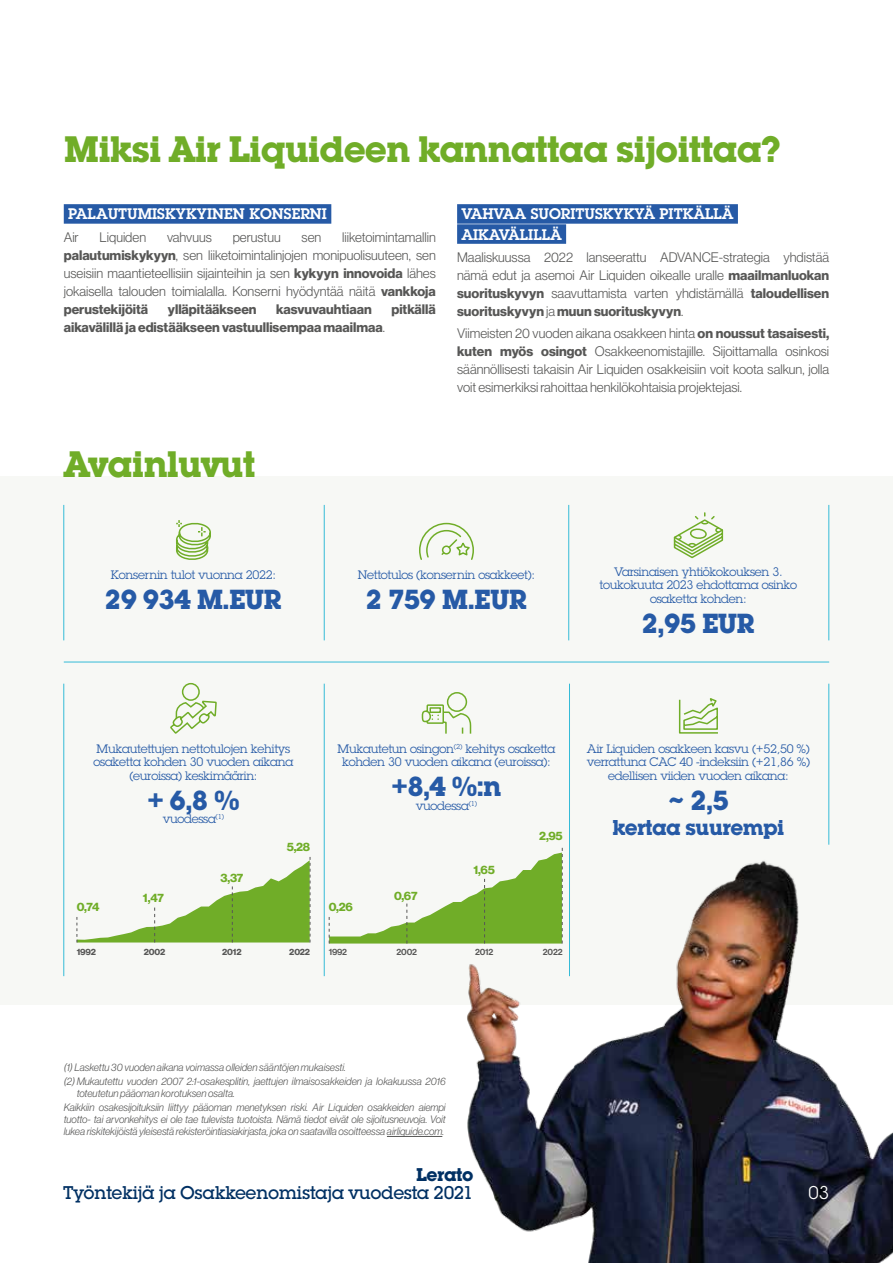
<style>
.page{position:relative;width:893px;height:1263px;background:#fff}
.page>*{position:absolute;margin:0;border:0;box-sizing:border-box;transform-origin:0 0}
.t1{font:700 36px "Lubalin Graph Std";letter-spacing:-.025em;color:#70ad28}
.t2{font:700 27px "Lubalin Graph Std";letter-spacing:-.025em;color:#265aa6}
.t3{font:700 21px "Lubalin Graph Std";letter-spacing:-.025em;color:#265aa6}
.t4{font:500 18px "Lubalin Graph Std";letter-spacing:-.025em;color:#003063}
.t5{font:700 18px "Lubalin Graph Std";letter-spacing:-.025em;color:#003063}
.t6{font:18px "Lubalin Graph Std";color:#fff}
.t7{font:600 15px/20.1px "Lubalin Graph Std";color:#fff}
.t8{font:13.5px/18px "N Haas Grotesk DS Std 45 Lt";color:#575756;text-align:justify}
.t9{font:13.5px "N Haas Grotesk DS Std 75 Bd";color:#575756}
.t10{font:12px/13.5px "Lubalin Graph Std";letter-spacing:-.025em;color:#265aa6;text-align:center}
.t11{font:11.85px "N Haas Grotesk DS Std 75 Bd";letter-spacing:-.02em;color:#70ad28}
.t12{font:10.5px/14.1px "N Haas Grotesk DS Std 46 Lt It";letter-spacing:-.005em;color:#575756}
.t13{font:8.85px "N Haas Grotesk DS Std 75 Bd";letter-spacing:-.02em;color:#575756}
.t14{font:8.85px "N Haas Grotesk DS Std 65 Md";letter-spacing:-.02em;color:#575756}
.s1{font-family:"N Haas Grotesk DS Std 75 Bd"}
.s2{font-family:"N Haas Grotesk DS Std 45 Lt"}
</style>
<div class="page">
<div style="left:0;top:476px;width:893px;height:529px;background:#f7f8f5"></div>
<svg style="left:77px;top:857px;width:234px;height:85px"></svg>
<svg style="left:329px;top:917px;width:71px;height:26px"></svg>
<hr style="left:324px;top:505px;width:1px;height:135px;background:#35bbd7">
<hr style="left:63px;top:505px;width:1px;height:135px;background:#35bbd7">
<hr style="left:324px;top:684px;width:1px;height:292px;background:#35bbd7">
<hr style="left:63px;top:684px;width:1px;height:292px;background:#35bbd7">
<hr style="left:828px;top:684px;width:1px;height:161px;background:#35bbd7">
<hr style="left:568px;top:505px;width:1px;height:135px;background:#35bbd7">
<hr style="left:828px;top:505px;width:1px;height:135px;background:#35bbd7">
<hr style="left:569px;top:684px;width:1px;height:292px;background:#35bbd7">
<hr style="left:64px;top:662px;width:765px;height:1px;background:#35bbd7">
<img style="left:400px;top:735px;width:493px;height:528px">
<div style="left:457px;top:204px;width:281px;height:20px;background:#265aa6"></div>
<div style="left:457px;top:224px;width:109px;height:20px;background:#265aa6"></div>
<div style="left:64px;top:204px;width:267px;height:20px;background:#265aa6"></div>
<hr style="left:387px;top:1136px;width:55px;height:1px;background:#575756">
<svg style="left:176px;top:520px;width:35px;height:40px"></svg>
<svg style="left:419px;top:522px;width:55px;height:38px"></svg>
<svg style="left:169px;top:661px;width:49px;height:73px"></svg>
<svg style="left:421px;top:692px;width:51px;height:42px"></svg>
<svg style="left:678px;top:698px;width:40px;height:36px"></svg>
<svg style="left:673px;top:512px;width:51px;height:47px"></svg>
<h1 class="t1" style="left:64px;top:126px;width:719px">Miksi Air Liquideen kannattaa sijoittaa?</h1>
<p class="t7" style="left:68px;top:204px;width:261px">PALAUTUMISKYKYINEN KONSERNI</p>
<p class="t8" style="left:64px;top:228px;width:16px">Air</p>
<p class="t8" style="left:100px;top:228px;width:48px">Liquiden</p>
<p class="t8" style="left:167px;top:228px;width:46px">vahvuus</p>
<p class="t8" style="left:233px;top:228px;width:49px">perustuu</p>
<p class="t8" style="left:302px;top:228px;width:21px">sen</p>
<p class="t8" style="left:64px;top:228px;width:374px;text-indent:278px">liiketoimintamallin <span class="s1">palautumiskykyyn</span>, sen liiketoimintalinjojen monipuolisuuteen, sen useisiin maantieteellisiin sijainteihin ja sen <span class="s1">kykyyn innovoida</span> lähes jokaisella talouden toimialalla. Konserni hyödyntää näitä <span class="s1">vankkoja</span></p>
<p class="t9" style="left:64px;top:301px;width:86px">perustekijöitä</p>
<p class="t9" style="left:168px;top:301px;width:90px">ylläpitääkseen</p>
<p class="t9" style="left:276px;top:301px;width:97px">kasvuvauhtiaan</p>
<p class="t9" style="left:391px;top:301px;width:46px">pitkällä</p>
<p class="t9" style="left:64px;top:319px;width:323px">aikavälillä ja edistääkseen vastuullisempaa maailmaa<span class="s2">.</span></p>
<p class="t7" style="left:461px;top:204px;width:274px">VAHVAA SUORITUSKYKYÄ PITKÄLLÄ<br>AIKAVÄLILLÄ</p>
<p class="t8" style="left:457px;top:248px;width:374px">Maaliskuussa 2022 lanseerattu ADVANCE-strategia yhdistää nämä edut ja asemoi Air Liquiden oikealle uralle <span class="s1">maailmanluokan suorituskyvyn</span> saavuttamista varten yhdistämällä <span class="s1">taloudellisen</span></p>
<p class="t9" style="left:457px;top:303px;width:228px">suorituskyvyn <span class="s2">ja</span> muun suorituskyvyn<span class="s2">.</span></p>
<p class="t8" style="left:457px;top:324px;width:374px">Viimeisten 20 vuoden aikana osakkeen hinta <span class="s1">on noussut tasaisesti, kuten myös osingot</span> Osakkeenomistajille. Sijoittamalla osinkosi säännöllisesti takaisin Air Liquiden osakkeisiin voit koota salkun, jolla voit esimerkiksi rahoittaa henkilökohtaisia projektejasi.</p>
<h1 class="t1" style="left:64px;top:440px;width:193px">Avainluvut</h1>
<p class="t10" style="left:111px;top:568px;width:167px">Konsernin tulot vuonna 2022:</p>
<h2 class="t2" style="left:105px;top:582px;width:178px">29 934 M.EUR</h2>
<p class="t10" style="left:358px;top:568px;width:179px">Nettotulos (konsernin osakkeet):</p>
<h2 class="t2" style="left:366px;top:582px;width:163px">2 759 M.EUR</h2>
<p class="t10" style="left:600px;top:564px;width:199px">Varsinaisen yhtiökokouksen 3. toukokuuta 2023 ehdottama osinko osaketta kohden:</p>
<h2 class="t2" style="left:642px;top:605px;width:115px">2,95 EUR</h2>
<p class="t10" style="left:94px;top:742px;width:201px">Mukautettujen nettotulojen kehitys osaketta kohden 30 vuoden aikana (euroissa) keskimäärin:</p>
<h2 class="t2" style="left:147px;top:783px;width:94px">+ 6,8 %</h2>
<p class="t10" style="left:163px;top:812px;width:63px">vuodessa<sup>(1)</sup></p>
<p class="t11" style="left:287px;top:840px;width:25px">5,28</p>
<p class="t10" style="left:338px;top:742px;width:219px">Mukautetun osingon<sup>(2)</sup> kehitys osaketta kohden 30 vuoden aikana (euroissa):</p>
<h2 class="t2" style="left:392px;top:769px;width:111px">+8,4 %:n</h2>
<p class="t10" style="left:416px;top:799px;width:63px">vuodessa<sup>(1)</sup></p>
<p class="t11" style="left:539px;top:829px;width:25px">2,95</p>
<p class="t10" style="left:587px;top:742px;width:225px">Air Liquiden osakkeen kasvu (+52,50 %) verrattuna CAC 40 -indeksiin (+21,86 %) edellisen viiden vuoden aikana:</p>
<h2 class="t2" style="left:668px;top:783px;width:62px">~ 2,5</h2>
<h3 class="t3" style="left:612px;top:814px;width:174px">kertaa suurempi</h3>
<p class="t11" style="left:220px;top:870px;width:25px">3,37</p>
<p class="t11" style="left:473px;top:863px;width:23px">1,65</p>
<p class="t11" style="left:77px;top:900px;width:24px">0,74</p>
<p class="t11" style="left:143px;top:890px;width:23px">1,47</p>
<p class="t11" style="left:329px;top:900px;width:25px">0,26</p>
<p class="t11" style="left:394px;top:889px;width:25px">0,67</p>
<p class="t13" style="left:77px;top:946px;width:21px">1992</p>
<p class="t13" style="left:144px;top:946px;width:23px">2002</p>
<p class="t13" style="left:222px;top:946px;width:21px">2012</p>
<p class="t13" style="left:289px;top:946px;width:22px">2022</p>
<p class="t14" style="left:329px;top:947px;width:20px">1992</p>
<p class="t14" style="left:397px;top:947px;width:22px">2002</p>
<p class="t14" style="left:475px;top:947px;width:20px">2012</p>
<p class="t14" style="left:543px;top:947px;width:21px">2022</p>
<p class="t12" style="left:64px;top:1060px;width:383px">(1) Laskettu 30 vuoden aikana voimassa olleiden sääntöjen mukaisesti.<br>(2) Mukautettu vuoden 2007 2:1-osakesplitin, jaettujen ilmaisosakkeiden ja lokakuussa 2016</p>
<p class="t12" style="left:64px;top:1086px;width:383px;text-indent:13px">toteutetun pääoman korotuksen osalta.<br>Kaikkiin osakesijoituksiin liittyy pääoman menetyksen riski. Air Liquiden osakkeiden aiempi</p>
<p class="t12" style="left:64px;top:1113px;width:383px;line-height:12px">tuotto- tai arvonkehitys ei ole tae tulevista tuotoista. Nämä tiedot eivät ole sijoitusneuvoja. Voit lukea riskitekijöistä yleisestä rekisteröintiasiakirjasta, joka on saatavilla osoitteessa airliquide.com.</p>
<h3 class="t5" style="left:416px;top:1163px;width:59px">Lerato</h3>
<h3 class="t4" style="left:63px;top:1181px;width:412px">Työntekijä ja Osakkeenomistaja vuodesta 2021</h3>
<h3 class="t6" style="left:808px;top:1181px;width:22px">03</h3>
</div>
